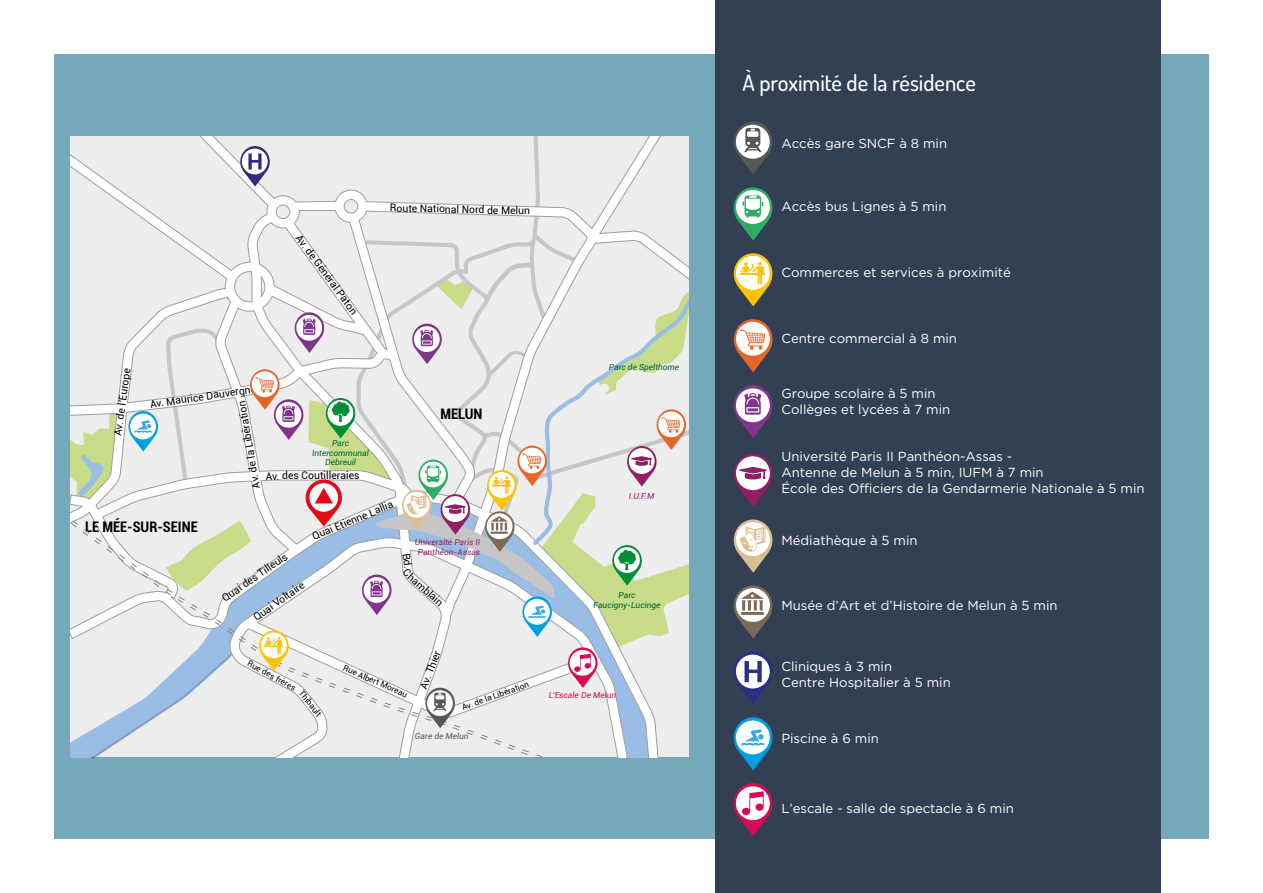
<style>
.page{position:relative;width:1263px;height:893px;background:#fff}
.page>*{position:absolute;margin:0;border:0;box-sizing:border-box;transform-origin:0 0}
.t1{font:500 22.5px "Dosis";color:#fff}
.t2{font:700 condensed 14.55px "Roboto";color:#000}
.t3{font:13.05px/15.8px "Gotham";color:#fff}
.t4{font:10.35px "Roboto";color:#000}
.t5{font:italic 8.25px/9.3px "Roboto";color:#006533;text-align:center}
.t6{font:8.25px "Roboto";color:#000}
.t7{font:italic 8.25px/9.3px "Roboto";color:#911f63;text-align:center}
.t8{font:italic 8.25px "Roboto";color:#d60b52}
.t9{font:italic 8.25px "Roboto";color:#575756}
</style>
<div class="page">
<div style="left:54px;top:54px;width:1155px;height:785px;background:#76a8bb"></div>
<div style="left:716px;top:0;width:445px;height:893px;background:#334054"></div>
<svg style="left:70px;top:136px;width:618px;height:621px;background:#ececed"></svg>
<svg style="left:70px;top:413px;width:50px;height:15px"></svg>
<svg style="left:70px;top:428px;width:552px;height:329px;background:#e4e8e7"></svg>
<svg style="left:128px;top:411px;width:30px;height:41px"></svg>
<svg style="left:240px;top:146px;width:30px;height:41px"></svg>
<svg style="left:734px;top:121px;width:38px;height:54px"></svg>
<svg style="left:734px;top:187px;width:38px;height:54px"></svg>
<svg style="left:734px;top:454px;width:38px;height:53px"></svg>
<svg style="left:734px;top:385px;width:38px;height:53px"></svg>
<svg style="left:734px;top:253px;width:38px;height:53px"></svg>
<svg style="left:734px;top:319px;width:38px;height:53px"></svg>
<svg style="left:734px;top:519px;width:38px;height:54px"></svg>
<svg style="left:734px;top:585px;width:38px;height:54px"></svg>
<svg style="left:734px;top:651px;width:38px;height:53px"></svg>
<svg style="left:734px;top:717px;width:38px;height:53px"></svg>
<svg style="left:734px;top:783px;width:38px;height:53px"></svg>
<svg style="left:166px;top:232px;width:522px;height:496px;background:#e2e4e1"></svg>
<p class="t4" style="left:304px;top:231px;width:98px;rotate:54deg">Av. de Général Paton</p>
<p class="t4" style="left:110px;top:434px;width:69px;rotate:-82deg">Av. de l’Europe</p>
<p class="t4" style="left:149px;top:398px;width:108px;rotate:-9deg">Av. Maurice Dauvergne</p>
<p class="t4" style="left:249px;top:489px;width:90px;rotate:-100deg">Av. de la Libération</p>
<p class="t5" style="left:312px;top:438px;width:58px">Parc<br>Intercommunal<br>Debreuil</p>
<p class="t4" style="left:266px;top:469px;width:95px;rotate:-1deg">Av. des Coutilleraies</p>
<p class="t4" style="left:390px;top:201px;width:142px;rotate:1deg">Route National Nord de Melun</p>
<p class="t2" style="left:440px;top:403px;width:44px">MELUN</p>
<p class="t2" style="left:85px;top:516px;width:114px">LE MÉE-SUR-SEINE</p>
<p class="t4" style="left:310px;top:529px;width:88px;rotate:-22deg">Quai Etienne Lallia</p>
<p class="t4" style="left:219px;top:593px;width:78px;rotate:-35deg">Quai des Tilleuls</p>
<p class="t4" style="left:251px;top:613px;width:61px;rotate:-36deg">Quai Voltaire</p>
<p class="t7" style="left:415px;top:537px;width:67px">Université Paris II<br>Panthéon-Assas</p>
<p class="t4" style="left:409px;top:565px;width:52px;rotate:42deg">Chamblain</p>
<p class="t4" style="left:416px;top:686px;width:42px;rotate:-68deg">Av. Thier</p>
<p class="t6" style="left:251px;top:658px;width:55px;rotate:28deg">Rue des frères</p>
<p class="t6" style="left:346px;top:662px;width:71px;rotate:24deg">Rue Albert Moreau</p>
<p class="t6" style="left:305px;top:688px;width:32px;rotate:52deg">Thibault</p>
<p class="t6" style="left:460px;top:702px;width:72px;rotate:-19deg">Av. de la Libération</p>
<p class="t9" style="left:415px;top:730px;width:55px">Gare de Melun</p>
<p class="t5" style="left:609px;top:362px;width:72px">Parc de Spelthome</p>
<p class="t7" style="left:629px;top:491px;width:27px">I.U.F.M</p>
<p class="t5" style="left:594px;top:590px;width:68px">Parc<br>Faucigny-Lucinge</p>
<p class="t8" style="left:549px;top:689px;width:69px">L'Escale De Melun</p>
<h1 class="t1" style="left:742px;top:68px;width:235px">À proximité de la résidence</h1>
<p class="t3" style="left:781px;top:135px;width:167px">Accès gare SNCF à 8 min</p>
<p class="t3" style="left:781px;top:199px;width:167px">Accès bus Lignes à 5 min</p>
<p class="t3" style="left:781px;top:265px;width:231px">Commerces et services à proximité</p>
<p class="t3" style="left:781px;top:330px;width:177px">Centre commercial à 8 min</p>
<p class="t3" style="left:781px;top:386px;width:170px">Groupe scolaire à 5 min<br>Collèges et lycées à 7 min</p>
<p class="t3" style="left:781px;top:449px;width:365px">Université Paris II Panthéon-Assas -<br>Antenne de Melun à 5 min, IUFM à 7 min<br>École des Officiers de la Gendarmerie Nationale à 5 min</p>
<p class="t3" style="left:781px;top:532px;width:138px">Médiathèque à 5 min</p>
<p class="t3" style="left:781px;top:598px;width:278px">Musée d’Art et d’Histoire de Melun à 5 min</p>
<p class="t3" style="left:781px;top:659px;width:171px">Cliniques à 3 min<br>Centre Hospitalier à 5 min</p>
<p class="t3" style="left:781px;top:731px;width:99px">Piscine à 6 min</p>
<p class="t3" style="left:781px;top:801px;width:234px">L’escale - salle de spectacle à 6 min</p>
</div>
